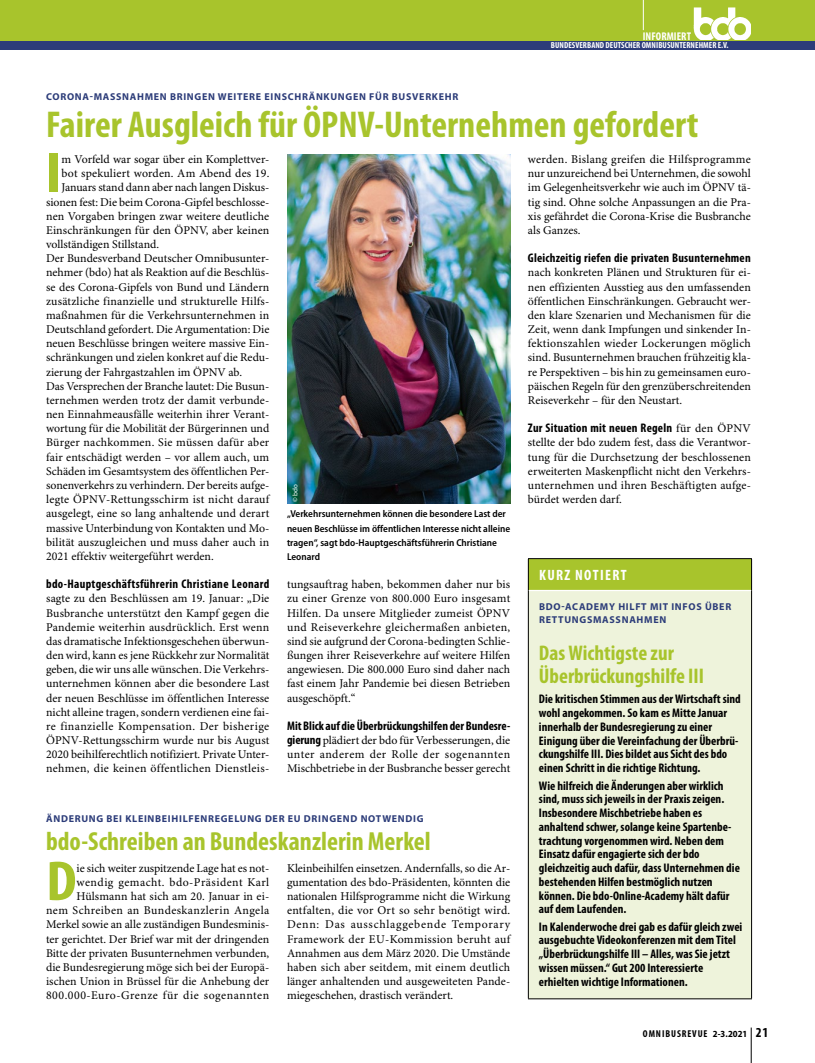
<style>
.page{position:relative;width:815px;height:1063px;background:#fff}
.page>*{position:absolute;margin:0;border:0;box-sizing:border-box;transform-origin:0 0}
.Para_x_Grundtext_Ini{font:700 condensed 56.62px "Myriad Pro";color:#a8c42c;scale:1.1 1}
.Title_x_Titel_BDO_30{font:700 condensed 37.5px "Myriad Pro";color:#a8c42c}
.Title_x_Titel_BDO_21{font:700 condensed 26.25px "Myriad Pro";color:#a8c42c}
.Box_Heading_x_Box_Üb{font:700 condensed 21.25px/22.5px "Myriad Pro";color:#a8c42c}
.Box_Heading_x_Box_Üb-2{font:700 condensed 15px "Myriad Pro";letter-spacing:.09em;color:#fff}
.Box_Para_x_Grundtext{font:700 condensed 12.5px/13.8px "Myriad Pro";color:#000}
.Para_x_Grundtext{font:700 condensed 12.5px "Myriad Pro";letter-spacing:.015em;color:#000}
.Para_x_Grundtext-2{font:11.88px/14.1px "Minion Pro";color:#000;text-align:justify}
.Para_x_Grundtext_Ini-2{font:11.88px/14.1px "Minion Pro";color:#000;text-align:right}
.Category_x_Rubrik_In{font:700 condensed 11.25px "Myriad Pro";letter-spacing:.005em;color:#fff}
.SuperTitle_x_Dachzei{font:700 10px/13.8px "Myriad Pro";letter-spacing:.07em;color:#2c3c79}
.Image_Caption_x_Bild{font:600 semi-condensed 10px/14.1px "Myriad Pro";color:#000}
.NoXML_Pagina_Ausgabe{font:700 condensed 10px "Myriad Pro";letter-spacing:.09em;color:#000}
.Category_x_Rubrik_In-2{font:700 condensed 8.75px "Myriad Pro";letter-spacing:.005em;color:#fff}
.Image_Source_x_Bildq{font:6.88px "Myriad Pro";color:#fff}
.s1{font-family:"Minion Pro";font-weight:400;font-stretch:normal;font-size:11.88px}
.s2{font-family:"Myriad Pro";font-weight:700;font-stretch:condensed;font-size:12.5px}
.s3{font-stretch:semi-condensed;font-size:9.38px}
.s4{font-size:13.75px}
</style>
<div class="page">
<hr style="left:751px;top:1028px;width:1px;height:35px;background:#000">
<div style="left:0;top:25px;width:815px;height:25px;background:#2c3c79"></div>
<div style="left:0;top:0;width:815px;height:41px;background:#a8c42c"></div>
<hr style="left:643px;top:0;width:1px;height:30px;background:#fff">
<img style="left:694px;top:8px;width:57px;height:32px">
<div style="left:528px;top:559px;width:224px;height:32px;background:#a8c42c"></div>
<div style="left:528px;top:591px;width:224px;height:408px;background:#eef3db"></div>
<hr style="left:529px;top:590px;width:222px;height:1px;background:#fff">
<hr style="left:528px;top:558px;width:224px;height:1px;background:#000">
<hr style="left:528px;top:559px;width:1px;height:32px;background:#000">
<hr style="left:751px;top:559px;width:1px;height:32px;background:#000">
<hr style="left:528px;top:591px;width:1px;height:407px;background:#000">
<hr style="left:751px;top:591px;width:1px;height:407px;background:#000">
<hr style="left:528px;top:998px;width:224px;height:1px;background:#000">
<img style="left:287px;top:154px;width:223px;height:349px">
<p class="Category_x_Rubrik_In" style="left:643px;top:30px;width:50px">INFORMIERT</p>
<p class="Category_x_Rubrik_In-2" style="left:551px;top:41px;width:179px">BUNDESVERBAND DEUTSCHER OMNIBUSUNTERNEHMER E.V.</p>
<p class="SuperTitle_x_Dachzei" style="left:46px;top:90px;width:414px">CORONA-MASSNAHMEN BRINGEN WEITERE EINSCHRÄNKUNGEN FÜR BUSVERKEHR</p>
<p class="Title_x_Titel_BDO_30" style="left:46px;top:104px;width:654px">Fairer Ausgleich für ÖPNV-Unternehmen gefordert</p>
<p class="Para_x_Grundtext_Ini" style="left:46px;top:141px;width:16px">I</p>
<p class="Para_x_Grundtext_Ini-2" style="left:62px;top:153px;width:209px">m Vorfeld war sogar über ein Komplettver-</p>
<p class="Para_x_Grundtext-2" style="left:528px;top:153px;width:224px">werden. Bislang greifen die Hilfsprogramme nur unzureichend bei Unternehmen, die sowohl im Gelegenheitsverkehr wie auch im ÖPNV tä&shy;tig sind. Ohne solche Anpassungen an die Pra&shy;xis gefährdet die Corona-Krise die Busbranche als Ganzes.</p>
<p class="Para_x_Grundtext" style="left:528px;top:251px;width:224px">Gleichzeitig riefen die privaten Busunternehmen</p>
<p class="Para_x_Grundtext-2" style="left:528px;top:266px;width:224px">nach konkreten Plänen und Strukturen für ei&shy;nen effizienten Ausstieg aus den umfassenden öffentlichen Einschränkungen. Gebraucht wer&shy;den klare Szenarien und Mechanismen für die Zeit, wenn dank Impfungen und sinkender In&shy;fektionszahlen wieder Lockerungen möglich sind. Busunternehmen brauchen frühzeitig kla&shy;re Perspektiven – bis hin zu gemeinsamen euro&shy;päischen Regeln für den grenzüberschreitenden Reiseverkehr – für den Neustart.</p>
<p class="Para_x_Grundtext" style="left:528px;top:421px;width:224px">Zur Situation mit neuen Regeln <span class="s1">für den ÖPNV</span></p>
<p class="Para_x_Grundtext-2" style="left:528px;top:436px;width:224px">stellte der bdo zudem fest, dass die Verantwor&shy;tung für die Durchsetzung der beschlossenen erweiterten Maskenpflicht nicht den Verkehrs&shy;unternehmen und ihren Beschäftigten aufge-</p>
<p class="Para_x_Grundtext_Ini-2" style="left:62px;top:167px;width:209px">bot spekuliert worden. Am Abend des 19.</p>
<p class="Para_x_Grundtext_Ini-2" style="left:62px;top:181px;width:209px">Januars stand dann aber nach langen Diskus-</p>
<p class="Para_x_Grundtext_Ini-2" style="left:46px;top:195px;width:225px">sionen fest: Die beim Corona-Gipfel beschlosse-</p>
<p class="Para_x_Grundtext_Ini-2" style="left:46px;top:209px;width:225px">nen Vorgaben bringen zwar weitere deutliche</p>
<p class="Para_x_Grundtext_Ini-2" style="left:46px;top:223px;width:225px">Einschränkungen für den ÖPNV, aber keinen</p>
<p class="Para_x_Grundtext_Ini-2" style="left:46px;top:238px;width:114px">vollständigen Stillstand.</p>
<p class="Para_x_Grundtext-2" style="left:46px;top:252px;width:225px">Der Bundesverband Deutscher Omnibusunter&shy;nehmer (bdo) hat als Reaktion auf die Beschlüs&shy;se des Corona-Gipfels von Bund und Ländern zusätzliche finanzielle und strukturelle Hilfs&shy;maßnahmen für die Verkehrsunternehmen in Deutschland gefordert. Die Argumentation: Die neuen Beschlüsse bringen weitere massive Ein&shy;schränkungen und zielen konkret auf die Redu&shy;zierung der Fahrgastzahlen im ÖPNV ab.</p>
<p class="Para_x_Grundtext-2" style="left:46px;top:379px;width:225px">Das Versprechen der Branche lautet: Die Busun&shy;ternehmen werden trotz der damit verbunde&shy;nen Einnahmeausfälle weiterhin ihrer Verant&shy;wortung für die Mobilität der Bürgerinnen und Bürger nachkommen. Sie müssen dafür aber fair entschädigt werden – vor allem auch, um Schäden im Gesamtsystem des öffentlichen Per&shy;sonenverkehrs zu verhindern. Der bereits aufge&shy;legte ÖPNV-Rettungsschirm ist nicht darauf ausgelegt, eine so lang anhaltende und derart massive Unterbindung von Kontakten und Mo&shy;bilität auszugleichen und muss daher auch in 2021 effektiv weitergeführt werden.</p>
<p class="Para_x_Grundtext" style="left:46px;top:577px;width:225px">bdo-Hauptgeschäftsführerin Christiane Leonard</p>
<p class="Para_x_Grundtext-2" style="left:46px;top:592px;width:225px">sagte zu den Beschlüssen am 19. Januar: „Die Busbranche unterstützt den Kampf gegen die Pandemie weiterhin ausdrücklich. Erst wenn das dramatische Infektionsgeschehen überwun&shy;den wird, kann es jene Rückkehr zur Normalität geben, die wir uns alle wünschen. Die Verkehrs&shy;unternehmen können aber die besondere Last der neuen Beschlüsse im öffentlichen Interesse nicht alleine tragen, sondern verdienen eine fai&shy;re finanzielle Kompensation. Der bisherige ÖPNV-Rettungsschirm wurde nur bis August 2020 beihilferechtlich notifiziert. Private Unter&shy;nehmen, die keinen öffentlichen Dienstleis-</p>
<p class="Image_Source_x_Bildq" style="left:292px;top:502px;width:19px;rotate:-90deg">© bdo</p>
<p class="Para_x_Grundtext-2" style="left:528px;top:493px;width:95px">bürdet werden darf.</p>
<p class="Image_Caption_x_Bild" style="left:287px;top:507px;width:225px">„Verkehrsunternehmen können die besondere Last der neuen Beschlüsse im öffentlichen Interesse nicht alleine tragen“, sagt bdo-Hauptgeschäftsführerin Christiane Leonard</p>
<p class="Para_x_Grundtext-2" style="left:287px;top:578px;width:225px">tungsauftrag haben, bekommen daher nur bis zu einer Grenze von 800.000 Euro insgesamt Hilfen. Da unsere Mitglieder zumeist ÖPNV und Reiseverkehre gleichermaßen anbieten, sind sie aufgrund der Corona-bedingten Schlie&shy;ßungen ihrer Reiseverkehre auf weitere Hilfen angewiesen. Die 800.000 Euro sind daher nach fast einem Jahr Pandemie bei diesen Betrieben ausgeschöpft.“</p>
<p class="Para_x_Grundtext" style="left:287px;top:719px;width:225px">Mit Blick auf die Überbrückungshilfen der Bundesre-</p>
<p class="Para_x_Grundtext-2" style="left:287px;top:734px;width:225px"><span class="s2">gierung</span> plädiert der bdo für Verbesserungen, die unter anderem der Rolle der sogenannten Mischbetriebe in der Busbranche besser gerecht</p>
<p class="Box_Heading_x_Box_Üb-2" style="left:539px;top:567px;width:89px">KURZ NOTIERT</p>
<p class="SuperTitle_x_Dachzei" style="left:539px;top:600px;width:194px">BDO-ACADEMY HILFT MIT INFOS ÜBER<br>RETTUNGSMASSNAHMEN</p>
<p class="Box_Heading_x_Box_Üb" style="left:539px;top:642px;width:167px">Das Wichtigste zur<br>Überbrückungshilfe III</p>
<p class="Box_Para_x_Grundtext" style="left:539px;top:693px;width:203px">Die kritischen Stimmen aus der Wirtschaft sind wohl angekommen. So kam es Mitte Januar innerhalb der Bundesregierung zu einer Einigung über die Vereinfachung der Überbrü&shy;ckungshilfe III. Dies bildet aus Sicht des bdo einen Schritt in die richtige Richtung.</p>
<p class="Box_Para_x_Grundtext" style="left:539px;top:779px;width:202px">Wie hilfreich die Änderungen aber wirklich sind, muss sich jeweils in der Praxis zeigen.<br>Insbesondere Mischbetriebe haben es anhaltend schwer, solange keine Spartenbe&shy;trachtung vorgenommen wird. Neben dem Einsatz dafür engagierte sich der bdo gleichzeitig auch dafür, dass Unternehmen die bestehenden Hilfen bestmöglich nutzen können. Die bdo-Online-Academy hält dafür auf dem Laufenden.</p>
<p class="Box_Para_x_Grundtext" style="left:539px;top:920px;width:205px">In Kalenderwoche drei gab es dafür gleich zwei ausgebuchte Videokonferenzen mit dem Titel „Überbrückungshilfe III – Alles, was Sie jetzt wissen müssen.“ Gut 200 Interessierte erhielten wichtige Informationen.</p>
<p class="SuperTitle_x_Dachzei" style="left:46px;top:812px;width:379px">ÄNDERUNG BEI KLEINBEIHILFENREGELUNG DER EU DRINGEND NOTWENDIG</p>
<p class="Title_x_Titel_BDO_21" style="left:46px;top:827px;width:386px">bdo-Schreiben an Bundeskanzlerin Merkel</p>
<p class="Para_x_Grundtext_Ini" style="left:46px;top:850px;width:29px">D</p>
<p class="Para_x_Grundtext_Ini-2" style="left:46px;top:861px;width:225px">ie sich weiter zuspitzende Lage hat es not&shy;wendig gemacht. bdo-Präsident Karl Hülsmann hat sich am 20. Januar in ei-<br>nem Schreiben an Bundeskanzlerin Angela Merkel sowie an alle zuständigen Bundesminis&shy;ter gerichtet. Der Brief war mit der dringenden Bitte der privaten Busunternehmen verbunden, die Bundesregierung möge sich bei der Europä&shy;ischen Union in Brüssel für die Anhebung der 800.000-Euro-Grenze für die sogenannten</p>
<p class="Para_x_Grundtext_Ini-2" style="left:287px;top:861px;width:225px;text-align:justify">Kleinbeihilfen einsetzen. Andernfalls, so die Ar&shy;gumentation des bdo-Präsidenten, könnten die nationalen Hilfsprogramme nicht die Wirkung entfalten, die vor Ort so sehr benötigt wird.<br>Denn: Das ausschlaggebende Temporary Framework der EU-Kommission beruht auf Annahmen aus dem März 2020. Die Umstände haben sich aber seitdem, mit einem deutlich länger anhaltenden und ausgeweiteten Pande&shy;miegeschehen, drastisch verändert.</p>
<p class="NoXML_Pagina_Ausgabe" style="left:643px;top:1028px;width:127px">OMNIBUSREVUE <span class="s3">2-3.2021</span> <span class="s4">21</span></p>
</div>
